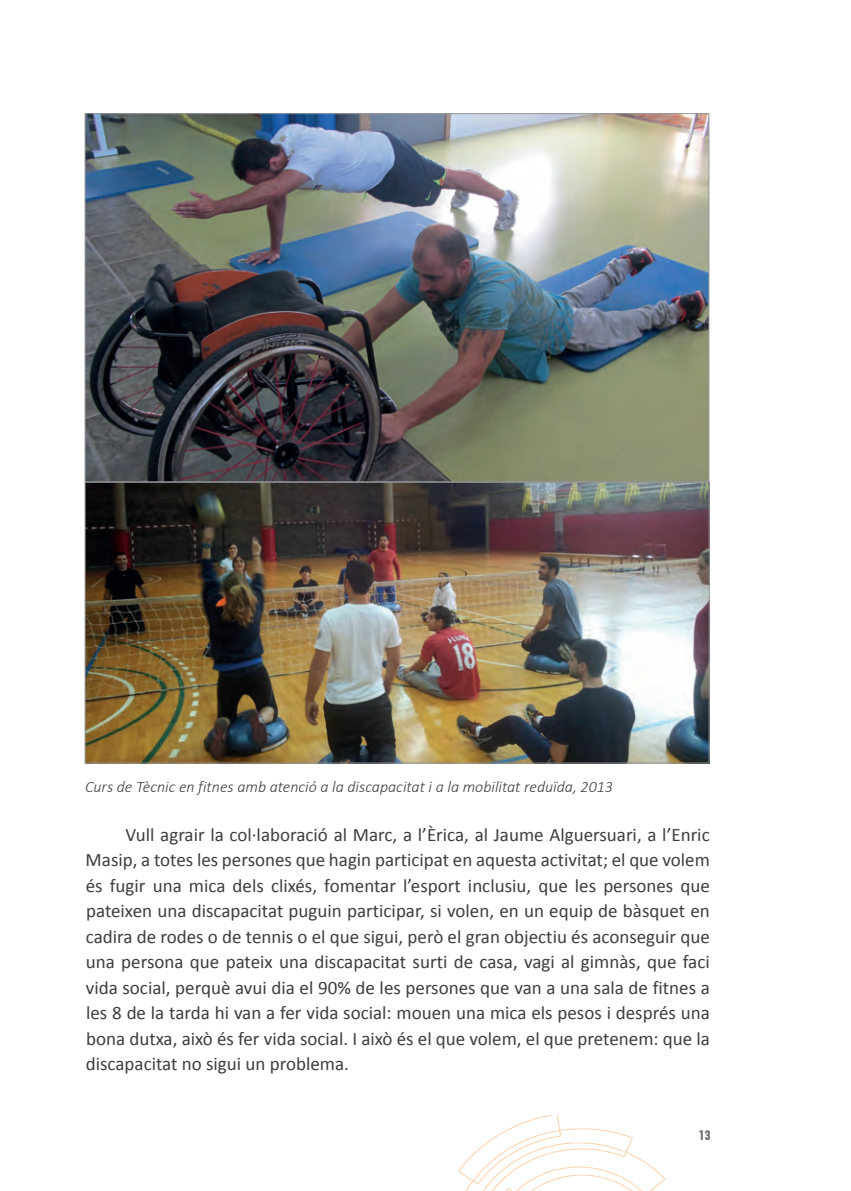
<style>
.page{position:relative;width:851px;height:1191px;background:#fff}
.page>*{position:absolute;margin:0;border:0;box-sizing:border-box;transform-origin:0 0}
.t1{font:19px/25.4px "Calibri";color:#3e3e3f;text-align:justify}
.t2{font:italic 300 16px "Calibri";color:#3e3e3f}
.t3{font:14px "Fold Mdrn Con DB Normal";color:#6c6d70}
</style>
<div class="page">
<svg style="left:458px;top:1115px;width:207px;height:76px"></svg>
<img style="left:87px;top:115px;width:620px;height:646px">
<div style="left:85px;top:482px;width:624px;height:281px;border:1px solid #939598"></div>
<p class="t2" style="left:85px;top:777px;width:529px">Curs de Tècnic en fitnes amb atenció a la discapacitat i a la mobilitat reduïda, 2013</p>
<p class="t1" style="left:86px;top:822px;width:625px;text-indent:40px">Vull agrair la col·laboració al Marc, a l’Èrica, al Jaume Alguersuari, a l’Enric Masip, a totes les persones que hagin participat en aquesta activitat; el que volem és fugir una mica dels clixés, fomentar l’esport inclusiu, que les persones que pateixen una discapacitat puguin participar, si volen, en un equip de bàsquet en cadira de rodes o de tennis o el que sigui, però el gran objectiu és aconseguir que una persona que pateix una discapacitat surti de casa, vagi al gimnàs, que faci vida social, perquè avui dia el 90% de les persones que van a una sala de fitnes a les 8 de la tarda hi van a fer vida social: mouen una mica els pesos i després una bona dutxa, això és fer vida social. I això és el que volem, el que pretenem: que la discapacitat no sigui un problema.</p>
<p class="t3" style="left:698px;top:1127px;width:13px">13</p>
</div>
